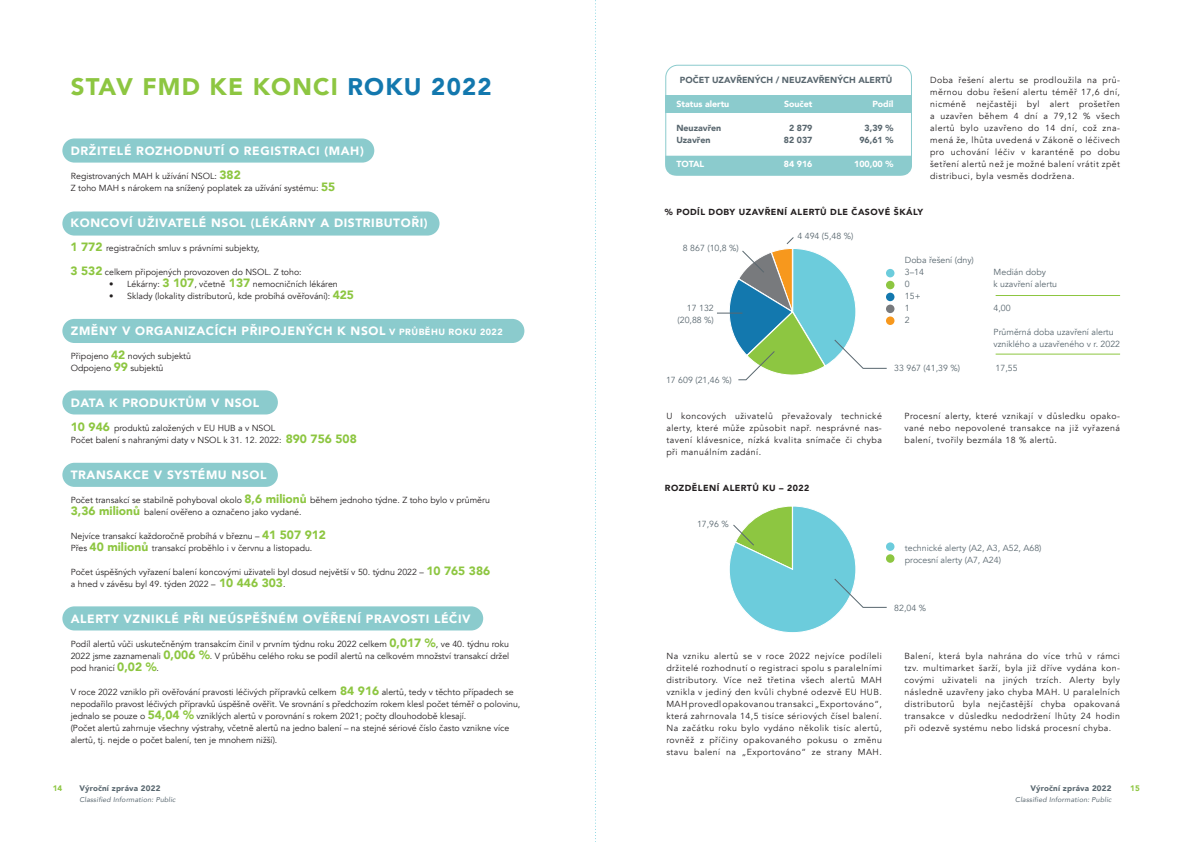
<style>
.page{position:relative;width:1191px;height:842px;background:#fff}
.page>*{position:absolute;margin:0;border:0;box-sizing:border-box;transform-origin:0 0}
.t1{font:900 24px "Avenir";letter-spacing:.05em;color:#8dc641}
.t2{font:900 12px "Avenir";letter-spacing:.05em;color:#fff}
.t3{font:8.8px/12px "Avenir";color:#231f20}
.t4{font:8.8px/12px "Avenir";color:#59676f}
.t5{font:900 8.8px/12px "Avenir";color:#59676f;text-align:center}
.t6{font:900 8.8px "Avenir";letter-spacing:.05em;color:#231f20}
.t7{font:900 8.8px "Avenir";color:#fff}
.t8{font:900 8px "Avenir";letter-spacing:.025em;color:#59676f}
.t9{font:900 8px "Avenir";color:#8dc641}
.t10{font:italic 7px "Avenir";letter-spacing:.025em;color:#59676f}
.s1{color:#1378ae}
.s2{font-weight:900;font-size:12px;color:#8dc641}
.s3{font-size:9px}
</style>
<div class="page">
<div style="left:62px;top:138px;width:312px;height:25px;background:#8bcbcd;border-radius:12px"></div>
<div style="left:62px;top:390px;width:216px;height:24px;background:#8bcbcd;border-radius:12px"></div>
<div style="left:62px;top:319px;width:462px;height:24px;background:#8bcbcd;border-radius:12px"></div>
<div style="left:62px;top:463px;width:216px;height:24px;background:#8bcbcd;border-radius:12px"></div>
<div style="left:62px;top:606px;width:421px;height:24px;background:#8bcbcd;border-radius:12px"></div>
<div style="left:62px;top:211px;width:377px;height:25px;background:#8bcbcd;border-radius:12px"></div>
<div style="left:665px;top:95px;width:247px;height:18px;background:#8bcbcd"></div>
<div style="left:665px;top:156px;width:247px;height:20px;background:#8bcbcd"></div>
<div style="left:665px;top:65px;width:247px;height:111px;border:1px solid #8bcbcd;border-radius:12px"></div>
<div style="left:886px;top:269px;width:8px;height:8px;background:#6cccdc;border-radius:50%"></div>
<div style="left:886px;top:542px;width:8px;height:9px;background:#6cccdc;border-radius:50%"></div>
<div style="left:886px;top:305px;width:8px;height:8px;background:#787a7d;border-radius:50%"></div>
<div style="left:886px;top:293px;width:8px;height:8px;background:#1378ae;border-radius:50%"></div>
<div style="left:886px;top:281px;width:8px;height:8px;background:#8dc641;border-radius:50%"></div>
<div style="left:886px;top:554px;width:8px;height:9px;background:#8dc641;border-radius:50%"></div>
<div style="left:886px;top:316px;width:8px;height:9px;background:#f7981d;border-radius:50%"></div>
<svg style="left:729px;top:506px;width:158px;height:127px"></svg>
<hr style="left:995px;top:295px;width:125px;height:1px;background:#8dc641">
<hr style="left:995px;top:354px;width:125px;height:1px;background:#8dc641">
<svg style="left:717px;top:237px;width:170px;height:144px"></svg>
<svg style="left:595px;top:0;width:1px;height:842px"></svg>
<h1 class="t1" style="left:71px;top:66px;width:422px">STAV FMD KE KONCI <span class="s1">ROKU 2022</span></h1>
<h2 class="t2" style="left:71px;top:140px;width:294px">DRŽITELÉ ROZHODNUTÍ O REGISTRACI (MAH)</h2>
<p class="t3" style="left:71px;top:170px;width:266px">Registrovaných MAH k užívání NSOL: <span class="s2">382<br></span>Z toho MAH s nárokem na snížený poplatek za užívání systému: <span class="s2">55</span></p>
<h2 class="t2" style="left:70px;top:212px;width:359px">KONCOVÍ UŽIVATELÉ NSOL (LÉKÁRNY A DISTRIBUTOŘI)</h2>
<p class="t3" style="left:70px;top:242px;width:191px"><span class="s2">1 772</span> registračních smluv s právními subjekty,</p>
<p class="t3" style="left:70px;top:266px;width:233px"><span class="s2">3 532</span> celkem připojených provozoven do NSOL. Z toho:</p>
<p class="t3" style="left:109px;top:278px;width:230px">• Lékárny: <span class="s2">3 107</span>, včetně <span class="s2">137</span> nemocničních lékáren</p>
<p class="t3" style="left:109px;top:290px;width:246px">• Sklady (lokality distributorů, kde probíhá ověřování): <span class="s2">425</span></p>
<h2 class="t2" style="left:71px;top:320px;width:433px">ZMĚNY V ORGANIZACÍCH PŘIPOJENÝCH K NSOL <span class="s3">V PRŮBĚHU ROKU 2022</span></h2>
<p class="t3" style="left:71px;top:350px;width:122px">Připojeno <span class="s2">42</span> nových subjektů<br>Odpojeno <span class="s2">99</span> subjektů</p>
<h2 class="t2" style="left:71px;top:392px;width:190px">DATA K PRODUKTŮM V NSOL</h2>
<p class="t3" style="left:71px;top:422px;width:287px"><span class="s2">10 946</span> produktů založených v EU HUB a v NSOL<br>Počet balení s nahranými daty v NSOL k 31. 12. 2022: <span class="s2">890 756 508</span></p>
<h2 class="t2" style="left:71px;top:464px;width:197px">TRANSAKCE V SYSTÉMU NSOL</h2>
<p class="t3" style="left:71px;top:494px;width:421px">Počet transakcí se stabilně pohyboval okolo <span class="s2">8,6 milionů</span> během jednoho týdne. Z toho bylo v průměru<br><span class="s2">3,36 milionů</span> balení ověřeno a označeno jako vydané.</p>
<p class="t3" style="left:71px;top:530px;width:257px">Nejvíce transakcí každoročně probíhá v březnu – <span class="s2">41 507 912<br></span>Přes <span class="s2">40 milionů</span> transakcí proběhlo i v červnu a listopadu.</p>
<p class="t3" style="left:71px;top:566px;width:421px">Počet úspěšných vyřazení balení koncovými uživateli byl dosud největší v 50. týdnu 2022 – <span class="s2">10 765 386 </span>a hned v závěsu byl 49. týden 2022 – <span class="s2">10 446 303</span>.</p>
<h2 class="t2" style="left:71px;top:608px;width:401px">ALERTY VZNIKLÉ PŘI NEÚSPĚŠNÉM OVĚŘENÍ PRAVOSTI LÉČIV</h2>
<p class="t3" style="left:71px;top:638px;width:440px;text-align:justify">Podíl alertů vůči uskutečněným transakcím činil v prvním týdnu roku 2022 celkem <span class="s2">0,017 %</span>, ve 40. týdnu roku 2022 jsme zaznamenali <span class="s2">0,006 %</span>. V průběhu celého roku se podíl alertů na celkovém množství transakcí držel pod hranicí <span class="s2">0,02 %</span>.</p>
<p class="t3" style="left:71px;top:686px;width:451px">V roce 2022 vzniklo při ověřování pravosti léčivých přípravků celkem <span class="s2">84 916</span> alertů, tedy v těchto případech se nepodařilo pravost léčivých přípravků úspěšně ověřit. Ve srovnání s předchozím rokem klesl počet téměř o polovinu, jednalo se pouze o <span class="s2">54,04 %</span> vzniklých alertů v porovnání s rokem 2021; počty dlouhodobě klesají.<br>(Počet alertů zahrnuje všechny výstrahy, včetně alertů na jedno balení – na stejné sériové číslo často vznikne více alertů, tj. nejde o počet balení, ten je mnohem nižší).</p>
<p class="t5" style="left:680px;top:74px;width:214px">POČET UZAVŘENÝCH / NEUZAVŘENÝCH ALERTŮ</p>
<p class="t7" style="left:676px;top:96px;width:54px">Status alertu</p>
<p class="t5" style="left:676px;top:122px;width:46px;text-align:left">Neuzavřen<br>Uzavřen</p>
<p class="t7" style="left:676px;top:156px;width:29px">TOTAL</p>
<p class="t3" style="left:930px;top:74px;width:191px;text-align:justify">Doba řešení alertu se prodloužila na prů&shy;měrnou dobu řešení alertu téměř 17,6 dní, nicméně nejčastěji byl alert prošetřen a uzavřen během 4 dní a 79,12 % všech alertů bylo uzavřeno do 14 dní, což zna&shy;mená že, lhůta uvedená v Zákoně o léčivech pro uchování léčiv v karanténě po dobu šetření alertů než je možné balení vrátit zpět distribuci, byla vesměs dodržena.</p>
<p class="t7" style="left:872px;top:96px;width:23px">Podíl</p>
<p class="t5" style="left:859px;top:122px;width:36px">3,39 %<br>96,61 %</p>
<p class="t7" style="left:854px;top:156px;width:41px">100,00 %</p>
<p class="t6" style="left:665px;top:204px;width:260px">% PODÍL DOBY UZAVŘENÍ ALERTŮ DLE ČASOVÉ ŠKÁLY</p>
<p class="t7" style="left:784px;top:96px;width:30px">Součet</p>
<p class="t5" style="left:784px;top:122px;width:30px">2 879<br>82 037</p>
<p class="t7" style="left:784px;top:156px;width:30px">84 916</p>
<p class="t4" style="left:683px;top:242px;width:57px">8 867 (10,8 %)</p>
<p class="t4" style="left:677px;top:302px;width:38px;text-align:right">17 132 (20,88 %)</p>
<p class="t4" style="left:666px;top:374px;width:67px">17 609 (21,46 %)</p>
<p class="t4" style="left:797px;top:230px;width:57px">4 494 (5,48 %)</p>
<p class="t4" style="left:905px;top:254px;width:70px">Doba řešení (dny)</p>
<p class="t4" style="left:905px;top:266px;width:21px">3–14</p>
<p class="t4" style="left:905px;top:278px;width:6px">0</p>
<p class="t4" style="left:905px;top:290px;width:17px">15+<br>1<br>2</p>
<p class="t4" style="left:894px;top:362px;width:67px">33 967 (41,39 %)</p>
<p class="t4" style="left:993px;top:266px;width:65px">Medián doby<br>k uzavření alertu</p>
<p class="t4" style="left:993px;top:302px;width:19px">4,00</p>
<p class="t4" style="left:993px;top:326px;width:128px">Průměrná doba uzavření alertu vzniklého a uzavřeného v r. 2022</p>
<p class="t4" style="left:995px;top:362px;width:24px">17,55</p>
<p class="t3" style="left:666px;top:410px;width:217px;text-align:justify">U koncových uživatelů převažovaly technické alerty, které může způsobit např. nesprávné nas&shy;tavení klávesnice, nízká kvalita snímače či chyba při manuálním zadání.</p>
<p class="t3" style="left:904px;top:410px;width:217px;text-align:justify">Procesní alerty, které vznikají v důsledku opako&shy;vané nebo nepovolené transakce na již vyřazená balení, tvořily bezmála 18 % alertů.</p>
<p class="t6" style="left:665px;top:480px;width:146px">ROZDĚLENÍ ALERTŮ KU – 2022</p>
<p class="t4" style="left:697px;top:518px;width:33px">17,96 %</p>
<p class="t4" style="left:905px;top:542px;width:138px">technické alerty (A2, A3, A52, A68)</p>
<p class="t4" style="left:905px;top:554px;width:98px">procesní alerty (A7, A24)</p>
<p class="t4" style="left:894px;top:602px;width:33px">82,04 %</p>
<p class="t3" style="left:666px;top:650px;width:217px;text-align:justify">Na vzniku alertů se v roce 2022 nejvíce podíleli držitelé rozhodnutí o registraci spolu s paralelními distributory. Více než třetina všech alertů MAH vznikla v jediný den kvůli chybné odezvě EU HUB.<br>MAH provedl opakovanou transakci „Exportováno“, která zahrnovala 14,5 tisíce sériových čísel balení.<br>Na začátku roku bylo vydáno několik tisíc alertů, rovněž z příčiny opakovaného pokusu o změnu stavu balení na „Exportováno“ ze strany MAH.</p>
<p class="t3" style="left:904px;top:650px;width:217px;text-align:justify">Balení, která byla nahrána do více trhů v rámci tzv. multimarket šarží, byla již dříve vydána kon&shy;covými uživateli na jiných trzích. Alerty byly následně uzavřeny jako chyba MAH. U paralelních distributorů byla nejčastější chyba opakovaná transakce v důsledku nedodržení lhůty 24 hodin při odezvě systému nebo lidská procesní chyba.</p>
<p class="t9" style="left:53px;top:781px;width:11px">14</p>
<p class="t8" style="left:79px;top:781px;width:83px">Výroční zpráva 2022</p>
<p class="t8" style="left:1030px;top:781px;width:83px">Výroční zpráva 2022</p>
<p class="t9" style="left:1130px;top:781px;width:11px">15</p>
<p class="t10" style="left:79px;top:795px;width:98px">Classified Information: Public</p>
<p class="t10" style="left:1015px;top:795px;width:98px">Classified Information: Public</p>
</div>
